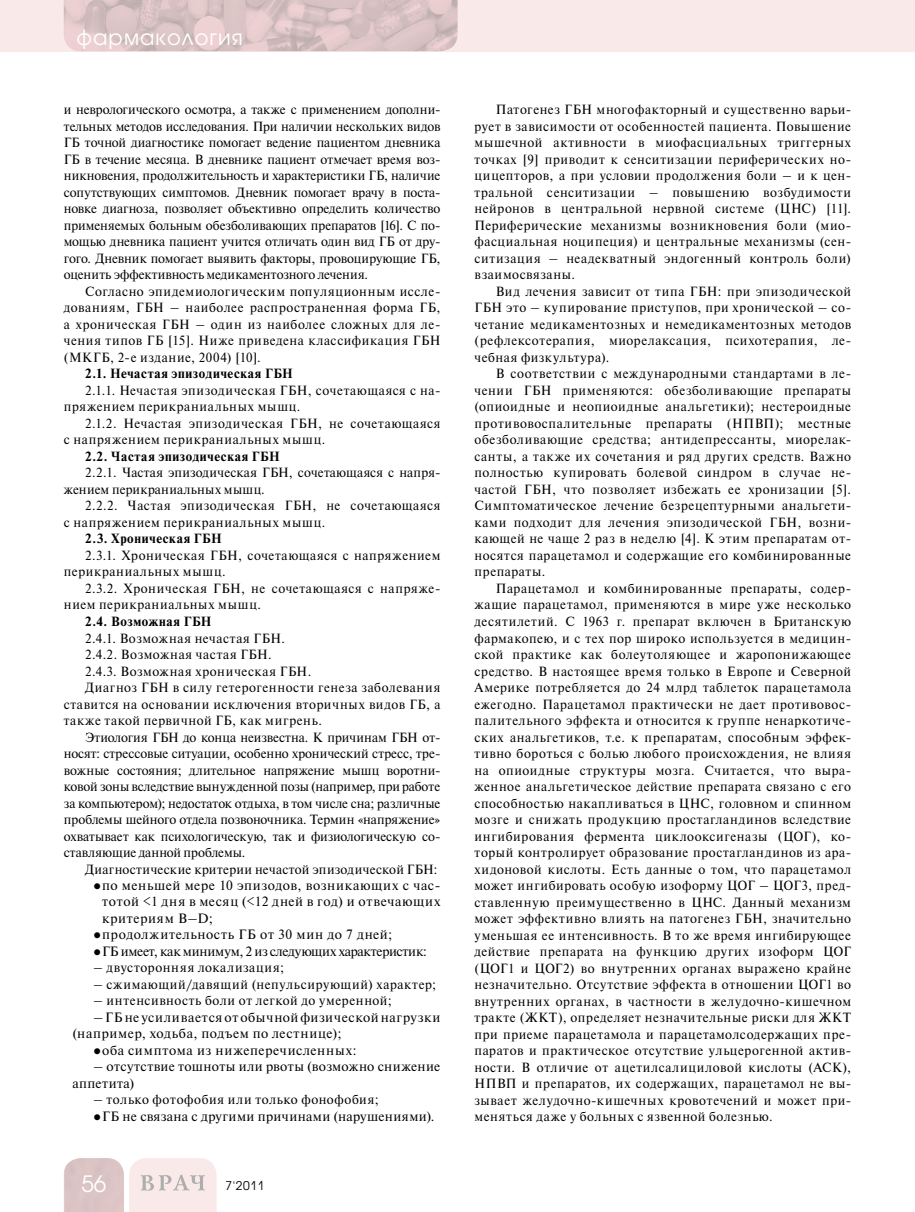
<style>
.page{position:relative;width:915px;height:1212px;background:#fff}
.page>*{position:absolute;margin:0;border:0;box-sizing:border-box;transform-origin:0 0}
.t1{font:22.5px "Avant Garde Gothic C";color:#fff}
.t2{font:21px "Avant Garde Gothic C";letter-spacing:.05em;color:#fff}
.t3{font:13.5px/16.5px "Newton C";letter-spacing:.035em;color:#000}
.t4{font:13.5px "Newton C";letter-spacing:-.015em;color:#000}
.t5{font:13.35px/16.5px "Newton C";letter-spacing:.035em;color:#000;text-align:justify}
.t6{font:13.35px "Newton C";color:#000}
.t7{font:13.35px "Newton C";letter-spacing:-.005em;color:#000}
.t8{font:700 13.35px "Newton C";letter-spacing:.05em;color:#000}
.t9{font:13.35px/16.5px "Newton C";letter-spacing:.015em;color:#000}
.t10{font:13.35px "Newton C";letter-spacing:.055em;color:#000}
.t11{font:13.35px "Newton C";letter-spacing:.005em;color:#000}
.t12{font:12px "Avant Garde Gothic C";color:#000}
</style>
<div class="page">
<div style="left:0;top:0;width:914px;height:51px;background:#f9e9e8"></div>
<svg style="left:64px;top:1158px;width:152px;height:54px;background:#ead9d9"></svg>
<img style="left:64px;top:0;width:393px;height:51px">
<h2 class="t2" style="left:77px;top:25px;width:168px">фармакология</h2>
<p class="t5" style="left:64px;top:102px;width:378px">и неврологического осмотра, а также с применением дополни&shy;тельных методов исследования. При наличии нескольких видов ГБ точной диагностике помогает ведение пациентом дневника ГБ в течение месяца. В дневнике пациент отмечает время воз&shy;никновения, продолжительность и характеристики ГБ, наличие сопутствующих симптомов. Дневник помогает врачу в поста&shy;новке диагноза, позволяет объективно определить количество применяемых больным обезболивающих препаратов [16]. С по&shy;мощью дневника пациент учится отличать один вид ГБ от дру&shy;гого. Дневник помогает выявить факторы, провоцирующие ГБ, оценить эффективность медикаментозного лечения.</p>
<p class="t5" style="left:64px;top:283px;width:378px;text-indent:21px">Согласно эпидемиологическим популяционным иссле&shy;дованиям, ГБН – наиболее распространенная форма ГБ, а хроническая ГБН – один из наиболее сложных для ле&shy;чения типов ГБ [15]. Ниже приведена классификация ГБН (МКГБ, 2-е издание, 2004) [10].</p>
<p class="t8" style="left:85px;top:366px;width:209px">2.1. Нечастая эпизодическая ГБН</p>
<p class="t5" style="left:64px;top:382px;width:378px;text-indent:21px">2.1.1. Нечастая эпизодическая ГБН, сочетающаяся с на&shy;пряжением перикраниальных мышц.</p>
<p class="t5" style="left:64px;top:415px;width:378px;text-indent:21px">2.1.2. Нечастая эпизодическая ГБН, не сочетающаяся с напряжением перикраниальных мышц.</p>
<p class="t8" style="left:85px;top:449px;width:196px">2.2. Частая эпизодическая ГБН</p>
<p class="t9" style="left:64px;top:465px;width:378px;text-indent:21px">2.2.1. Частая эпизодическая ГБН, сочетающаяся с напря&shy;жением перикраниальных мышц.</p>
<p class="t5" style="left:64px;top:498px;width:378px;text-indent:21px">2.2.2. Частая эпизодическая ГБН, не сочетающаяся с напряжением перикраниальных мышц.</p>
<p class="t8" style="left:85px;top:531px;width:138px">2.3. Хроническая ГБН</p>
<p class="t5" style="left:64px;top:547px;width:378px;text-indent:21px">2.3.1. Хроническая ГБН, сочетающаяся с напряжением перикраниальных мышц.</p>
<p class="t5" style="left:64px;top:580px;width:378px;text-indent:21px">2.3.2. Хроническая ГБН, не сочетающаяся с напряже&shy;нием перикраниальных мышц.</p>
<p class="t8" style="left:85px;top:614px;width:128px">2.4. Возможная ГБН</p>
<p class="t5" style="left:85px;top:630px;width:201px">2.4.1. Возможная нечастая ГБН.</p>
<p class="t5" style="left:85px;top:646px;width:188px">2.4.2. Возможная частая ГБН.</p>
<p class="t5" style="left:85px;top:663px;width:227px">2.4.3. Возможная хроническая ГБН.</p>
<p class="t5" style="left:85px;top:679px;width:357px">Диагноз ГБН в силу гетерогенности генеза заболевания</p>
<p class="t5" style="left:64px;top:696px;width:378px">ставится на основании исключения вторичных видов ГБ, а</p>
<p class="t5" style="left:64px;top:712px;width:259px">также такой первичной ГБ, как мигрень.</p>
<p class="t6" style="left:85px;top:730px;width:357px">Этиология ГБН до конца неизвестна. К причинам ГБН от-</p>
<p class="t6" style="left:64px;top:746px;width:378px">носят: стрессовые ситуации, особенно хронический стресс, тре-</p>
<p class="t11" style="left:64px;top:763px;width:378px">вожные состояния; длительное напряжение мышц воротни-</p>
<p class="t7" style="left:64px;top:779px;width:378px">ковой зоны вследствие вынужденной позы (например, при работе</p>
<p class="t6" style="left:64px;top:796px;width:378px">за компьютером); недостаток отдыха, в том числе сна; различные</p>
<p class="t7" style="left:64px;top:812px;width:378px">проблемы шейного отдела позвоночника. Термин «напряжение»</p>
<p class="t6" style="left:64px;top:829px;width:378px">охватывает как психологическую, так и физиологическую со-</p>
<p class="t6" style="left:64px;top:845px;width:183px">ставляющие данной проблемы.</p>
<p class="t5" style="left:85px;top:861px;width:354px">Диагностические критерии нечастой эпизодической ГБН:</p>
<p class="t3" style="left:102px;top:877px;width:340px;text-align:justify;text-indent:-9px">•по меньшей мере 10 эпизодов, возникающих с час&shy;тотой &lt;1 дня в месяц (&lt;12 дней в год) и отвечающих критериям В–D;</p>
<p class="t3" style="left:94px;top:926px;width:300px">•продолжительность ГБ от 30 мин до 7 дней;</p>
<p class="t4" style="left:94px;top:944px;width:334px">•ГБ имеет, как минимум, 2 из следующих характеристик:</p>
<p class="t10" style="left:94px;top:960px;width:192px">– двусторонняя локализация;</p>
<p class="t10" style="left:94px;top:977px;width:344px">– сжимающий/давящий (непульсирующий) характер;</p>
<p class="t5" style="left:94px;top:993px;width:299px">– интенсивность боли от легкой до умеренной;</p>
<p class="t3" style="left:72px;top:1009px;width:369px;text-indent:21px">– ГБ не усиливается от обычной физической нагрузки (например, ходьба, подъем по лестнице);</p>
<p class="t3" style="left:94px;top:1042px;width:264px">•оба симптома из нижеперечисленных:</p>
<p class="t3" style="left:72px;top:1058px;width:369px;text-indent:21px">– отсутствие тошноты или рвоты (возможно снижение аппетита)</p>
<p class="t5" style="left:94px;top:1092px;width:286px">– только фотофобия или только фонофобия;</p>
<p class="t3" style="left:94px;top:1108px;width:342px">•ГБ не связана с другими причинами (нарушениями).</p>
<h1 class="t1" style="left:81px;top:1170px;width:26px">56</h1>
<p class="t12" style="left:225px;top:1179px;width:40px">7'2011</p>
<p class="t5" style="left:474px;top:102px;width:378px;text-indent:21px">Патогенез ГБН многофакторный и существенно варьи&shy;рует в зависимости от особенностей пациента. Повышение мышечной активности в миофасциальных триггерных точках [9] приводит к сенситизации периферических но&shy;цицепторов, а при условии продолжения боли – и к цен&shy;тральной сенситизации – повышению возбудимости нейронов в центральной нервной системе (ЦНС) [11].<br>Периферические механизмы возникновения боли (мио&shy;фасциальная ноципеция) и центральные механизмы (сен&shy;ситизация – неадекватный эндогенный контроль боли) взаимосвязаны.</p>
<p class="t5" style="left:474px;top:283px;width:378px;text-indent:21px">Вид лечения зависит от типа ГБН: при эпизодической ГБН это – купирование приступов, при хронической – со&shy;четание медикаментозных и немедикаментозных методов (рефлексотерапия, миорелаксация, психотерапия, ле&shy;чебная физкультура).</p>
<p class="t5" style="left:474px;top:366px;width:378px;text-indent:21px">В соответствии с международными стандартами в ле&shy;чении ГБН применяются: обезболивающие препараты (опиоидные и неопиоидные анальгетики); нестероидные противовоспалительные препараты (НПВП); местные обезболивающие средства; антидепрессанты, миорелак&shy;санты, а также их сочетания и ряд других средств. Важно полностью купировать болевой синдром в случае не&shy;частой ГБН, что позволяет избежать ее хронизации [5].<br>Симптоматическое лечение безрецептурными анальгети&shy;ками подходит для лечения эпизодической ГБН, возни&shy;кающей не чаще 2 раз в неделю [4]. К этим препаратам от&shy;носятся парацетамол и содержащие его комбинированные препараты.</p>
<p class="t5" style="left:474px;top:580px;width:378px;text-indent:21px">Парацетамол и комбинированные препараты, содер&shy;жащие парацетамол, применяются в мире уже несколько десятилетий. С 1963 г. препарат включен в Британскую фармакопею, и с тех пор широко используется в медицин&shy;ской практике как болеутоляющее и жаропонижающее средство. В настоящее время только в Европе и Северной Америке потребляется до 24 млрд таблеток парацетамола ежегодно. Парацетамол практически не дает противовос&shy;палительного эффекта и относится к группе ненаркотиче&shy;ских анальгетиков, т.е. к препаратам, способным эффек&shy;тивно бороться с болью любого происхождения, не влияя на опиоидные структуры мозга. Считается, что выра&shy;женное анальгетическое действие препарата связано с его способностью накапливаться в ЦНС, головном и спинном мозге и снижать продукцию простагландинов вследствие ингибирования фермента циклооксигеназы (ЦОГ), ко&shy;торый контролирует образование простагландинов из ара&shy;хидоновой кислоты. Есть данные о том, что парацетамол может ингибировать особую изоформу ЦОГ – ЦОГ3, пред&shy;ставленную преимущественно в ЦНС. Данный механизм может эффективно влиять на патогенез ГБН, значительно уменьшая ее интенсивность. В то же время ингибирующее действие препарата на функцию других изоформ ЦОГ (ЦОГ1 и ЦОГ2) во внутренних органах выражено крайне незначительно. Отсутствие эффекта в отношении ЦОГ1 во внутренних органах, в частности в желудочно-кишечном тракте (ЖКТ), определяет незначительные риски для ЖКТ при приеме парацетамола и парацетамолсодержащих пре&shy;паратов и практическое отсутствие ульцерогенной актив&shy;ности. В отличие от ацетилсалициловой кислоты (АСК), НПВП и препаратов, их содержащих, парацетамол не вы&shy;зывает желудочно-кишечных кровотечений и может при&shy;меняться даже у больных с язвенной болезнью.</p>
</div>
